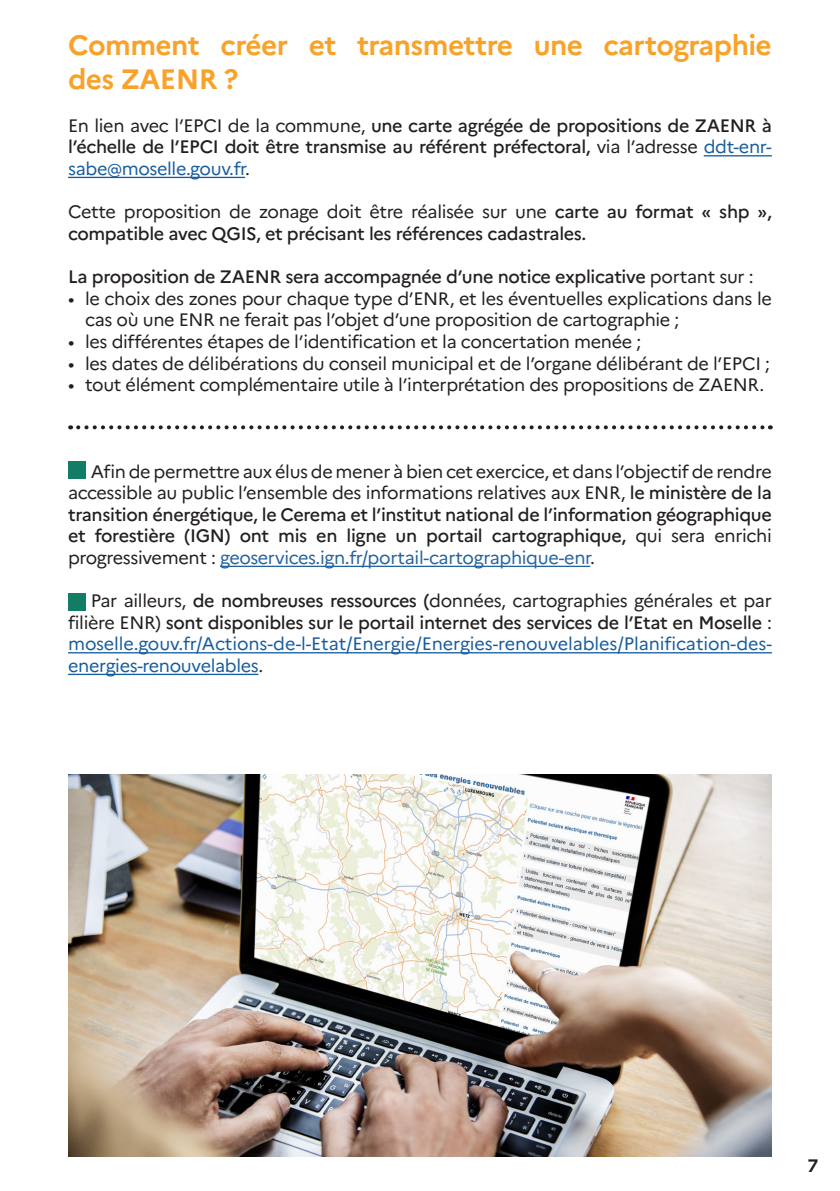
<style>
.page{position:relative;width:840px;height:1191px;background:#fff}
.page>*{position:absolute;margin:0;border:0;box-sizing:border-box;transform-origin:0 0}
.Style_de_paragraphe_1{font:700 28px/33.6px "Marianne";letter-spacing:-.02em;color:#f9a229}
.Style_de_paragraphe_1-2{font:18px/21.6px "Marianne";letter-spacing:-.02em;color:#231f20}
.Style_de_paragraphe_1-3{font:500 18px/21.6px "Marianne";letter-spacing:-.02em;color:#231f20;text-align:justify}
.Style_de_paragraphe_1-4{font:18px/21.6px "Marianne";letter-spacing:-.015em;color:#175d9e;text-align:justify}
.t1{font:700 18px "Marianne";color:#231f20}
.s1{font-weight:400}
.s2{font-weight:400;color:#175d9e}
.s3{font-weight:500}
.s4{color:#2563a1}
.s5{color:#231f20}
.s6{font-weight:500;color:#231f20}
</style>
<div class="page">
<hr style="left:703px;top:155px;width:68px;height:1px;background:#175d9e">
<hr style="left:68px;top:177px;width:177px;height:1px;background:#175d9e">
<hr style="left:220px;top:565px;width:370px;height:2px;background:#2563a1">
<hr style="left:68px;top:652px;width:703px;height:1px;background:#175d9e">
<hr style="left:68px;top:673px;width:190px;height:2px;background:#175d9e">
<div style="left:68px;top:461px;width:17px;height:17px;background:#107d64"></div>
<div style="left:68px;top:593px;width:17px;height:17px;background:#107d64"></div>
<img style="left:68px;top:774px;width:703px;height:383px">
<svg style="left:78px;top:425px;width:692px;height:4px"></svg>
<p class="Style_de_paragraphe_1" style="left:68px;top:28px;width:704px">Comment créer et transmettre une cartographie des ZAENR ?</p>
<p class="Style_de_paragraphe_1-3" style="left:68px;top:115px;width:705px"><span class="s1">En lien avec l’EPCI de la commune,</span> une carte agrégée de propositions de ZAENR à l’échelle de l’EPCI doit être transmise au référent préfectoral, <span class="s1">via l’adresse</span> <span class="s2">ddt-enr&shy;sabe@moselle.gouv.fr</span><span class="s1">.</span></p>
<p class="Style_de_paragraphe_1-3" style="left:68px;top:201px;width:704px"><span class="s1">Cette proposition de zonage doit être réalisée sur une</span> carte au format « shp », compatible avec QGIS, et précisant les références cadastrales.</p>
<p class="Style_de_paragraphe_1-3" style="left:68px;top:266px;width:686px">La proposition de ZAENR sera accompagnée d’une notice explicative <span class="s1">portant sur :</span></p>
<p class="Style_de_paragraphe_1-2" style="left:85px;top:287px;width:688px;text-indent:-17px">• le choix des zones pour chaque type d’ENR, et les éventuelles explications dans le cas où une ENR ne ferait pas l’objet d’une proposition de cartographie ;</p>
<p class="Style_de_paragraphe_1-2" style="left:68px;top:331px;width:574px">• les différentes étapes de l’identification et la concertation menée ;</p>
<p class="Style_de_paragraphe_1-2" style="left:68px;top:352px;width:703px">• les dates de délibérations du conseil municipal et de l’organe délibérant de l’EPCI ;</p>
<p class="Style_de_paragraphe_1-2" style="left:68px;top:374px;width:697px">• tout élément complémentaire utile à l’interprétation des propositions de ZAENR.</p>
<p class="Style_de_paragraphe_1-2" style="left:68px;top:460px;width:705px;text-align:justify;text-indent:23px">Afin de permettre aux élus de mener à bien cet exercice, et dans l’objectif de rendre accessible au public l’ensemble des informations relatives aux ENR, <span class="s3">le ministère de la transition énergétique, le Cerema et l’institut national de l’information géographique et forestière (IGN) ont mis en ligne un portail cartographique,</span> qui sera enrichi progressivement : <span class="s4">geoservices.ign.fr/portail-cartographique-enr</span>.</p>
<p class="Style_de_paragraphe_1-4" style="left:68px;top:590px;width:705px;text-indent:23px"><span class="s5">Par ailleurs,</span> <span class="s6">de nombreuses ressources (</span><span class="s5">données, cartographies générales et par filière ENR)</span> <span class="s6">sont disponibles sur le portail internet des services de l’Etat en Moselle</span> <span class="s5">: </span>moselle.gouv.fr/Actions-de-l-Etat/Energie/Energies-renouvelables/Planification-des&shy;energies-renouvelables<span class="s5">.</span></p>
<p class="t1" style="left:806px;top:1154px;width:12px">7</p>
</div>
